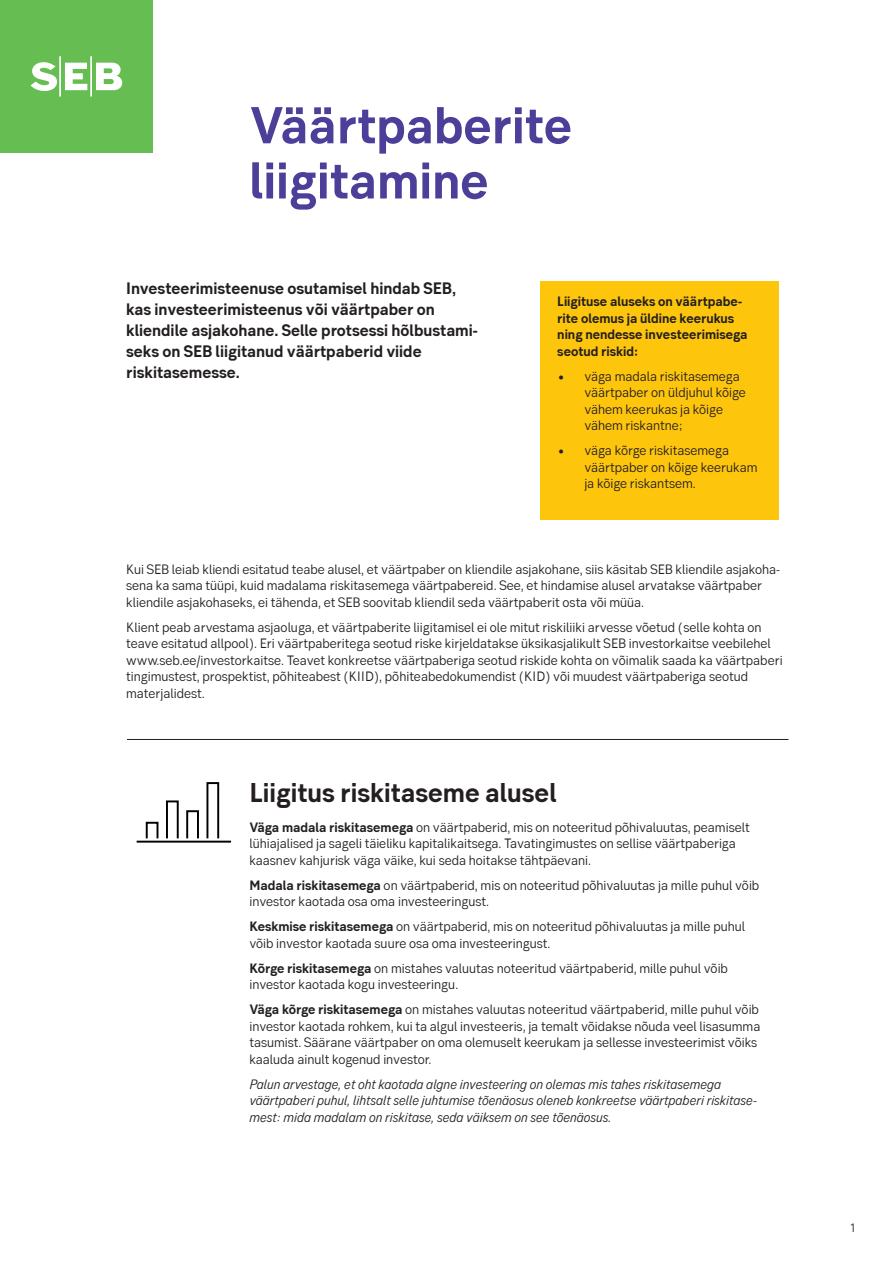
<style>
.page{position:relative;width:893px;height:1263px;background:#fff}
.page>*{position:absolute;margin:0;border:0;box-sizing:border-box;transform-origin:0 0}
.pealkiri_sinine{font:700 51.75px/55.2px "SEB Sans Serif";color:#4c3f99}
.Pealkiri2{font:700 27px "SEB Sans Serif";color:#231f20}
.Body_tekst_10_12_lep{font:700 16.5px/21px "SEB Sans Serif";color:#231f20}
.Body_tekst_10_12_lep-2{font:13.5px/16.5px "SEB Sans Serif";color:#231f20}
.Body_tekst_10_12_lep-3{font:italic 13.5px/16.5px "SEB Sans Serif";color:#231f20}
.Body_tekst_10_12_lep-4{font:700 13.5px/16.5px "SEB Sans Serif";color:#231f20}
.Body_tekst_10_12_lep-5{font:12px "SEB Sans Serif";color:#231f20}
.s1{font-weight:700}
</style>
<div class="page">
<div style="left:0;top:0;width:153px;height:153px;background:#66bd52"></div>
<svg style="left:31px;top:56px;width:91px;height:41px"></svg>
<hr style="left:137px;top:841px;width:94px;height:2px;background:#000">
<div style="left:146px;top:822px;width:12px;height:17px;border:2px solid #000"></div>
<div style="left:166px;top:800px;width:13px;height:39px;border:2px solid #000"></div>
<div style="left:186px;top:810px;width:13px;height:29px;border:2px solid #000"></div>
<div style="left:206px;top:782px;width:13px;height:57px;border:2px solid #000"></div>
<div style="left:541px;top:281px;width:238px;height:238px;background:#fec50d"></div>
<hr style="left:127px;top:739px;width:661px;height:1px;background:#231f20">
<p class="pealkiri_sinine" style="left:249px;top:97px;width:324px">Väärtpaberite liigitamine</p>
<p class="Body_tekst_10_12_lep" style="left:126px;top:277px;width:353px">Investeerimisteenuse osutamisel hindab SEB, kas investeerimisteenus või väärtpaber on kliendile asjakohane. Selle protsessi hõlbustami&shy;seks on SEB liigitanud väärtpaberid viide riskitasemesse.</p>
<p class="Body_tekst_10_12_lep-4" style="left:557px;top:293px;width:192px">Liigituse aluseks on väärtpabe&shy;rite olemus ja üldine keerukus ning nendesse investeerimisega seotud riskid:</p>
<p class="Body_tekst_10_12_lep-2" style="left:584px;top:367px;width:163px;text-indent:-27px">• väga madala riskitasemega väärtpaber on üldjuhul kõige vähem keerukas ja kõige vähem riskantne;</p>
<p class="Body_tekst_10_12_lep-2" style="left:584px;top:442px;width:175px;text-indent:-27px">• väga kõrge riskitasemega väärtpaber on kõige keerukam ja kõige riskantsem.</p>
<p class="Body_tekst_10_12_lep-2" style="left:126px;top:560px;width:656px">Kui SEB leiab kliendi esitatud teabe alusel, et väärtpaber on kliendile asjakohane, siis käsitab SEB kliendile asjakoha&shy;sena ka sama tüüpi, kuid madalama riskitasemega väärtpabereid. See, et hindamise alusel arvatakse väärtpaber kliendile asjakohaseks, ei tähenda, et SEB soovitab kliendil seda väärtpaberit osta või müüa.</p>
<p class="Body_tekst_10_12_lep-2" style="left:126px;top:618px;width:658px">Klient peab arvestama asjaoluga, et väärtpaberite liigitamisel ei ole mitut riskiliiki arvesse võetud (selle kohta on teave esitatud allpool). Eri väärtpaberitega seotud riske kirjeldatakse üksikasjalikult SEB investorkaitse veebilehel www.seb.ee/investorkaitse. Teavet konkreetse väärtpaberiga seotud riskide kohta on võimalik saada ka väärtpaberi tingimustest, prospektist, põhiteabest (KIID), põhiteabedokumendist (KID) või muudest väärtpaberiga seotud materjalidest.</p>
<p class="Pealkiri2" style="left:249px;top:777px;width:309px">Liigitus riskitaseme alusel</p>
<p class="Body_tekst_10_12_lep-2" style="left:249px;top:818px;width:502px"><span class="s1">Väga madala riskitasemega</span> on väärtpaberid, mis on noteeritud põhivaluutas, peamiselt lühiajalised ja sageli täieliku kapitalikaitsega. Tavatingimustes on sellise väärtpaberiga kaasnev kahjurisk väga väike, kui seda hoitakse tähtpäevani.</p>
<p class="Body_tekst_10_12_lep-2" style="left:249px;top:876px;width:511px"><span class="s1">Madala riskitasemega</span> on väärtpaberid, mis on noteeritud põhivaluutas ja mille puhul võib investor kaotada osa oma investeeringust.</p>
<p class="Body_tekst_10_12_lep-2" style="left:249px;top:918px;width:497px"><span class="s1">Keskmise riskitasemega</span> on väärtpaberid, mis on noteeritud põhivaluutas ja mille puhul võib investor kaotada suure osa oma investeeringust.</p>
<p class="Body_tekst_10_12_lep-2" style="left:249px;top:959px;width:480px"><span class="s1">Kõrge riskitasemega</span> on mistahes valuutas noteeritud väärtpaberid, mille puhul võib investor kaotada kogu investeeringu.</p>
<p class="Body_tekst_10_12_lep-2" style="left:249px;top:1001px;width:512px"><span class="s1">Väga kõrge riskitasemega</span> on mistahes valuutas noteeritud väärtpaberid, mille puhul võib investor kaotada rohkem, kui ta algul investeeris, ja temalt võidakse nõuda veel lisasumma tasumist. Säärane väärtpaber on oma olemuselt keerukam ja sellesse investeerimist võiks kaaluda ainult kogenud investor.</p>
<p class="Body_tekst_10_12_lep-3" style="left:249px;top:1075px;width:509px">Palun arvestage, et oht kaotada algne investeering on olemas mis tahes riskitasemega väärtpaberi puhul, lihtsalt selle juhtumise tõenäosus oleneb konkreetse väärtpaberi riskitase&shy;mest: mida madalam on riskitase, seda väiksem on see tõenäosus.</p>
<p class="Body_tekst_10_12_lep-5" style="left:850px;top:1220px;width:6px">1</p>
</div>
